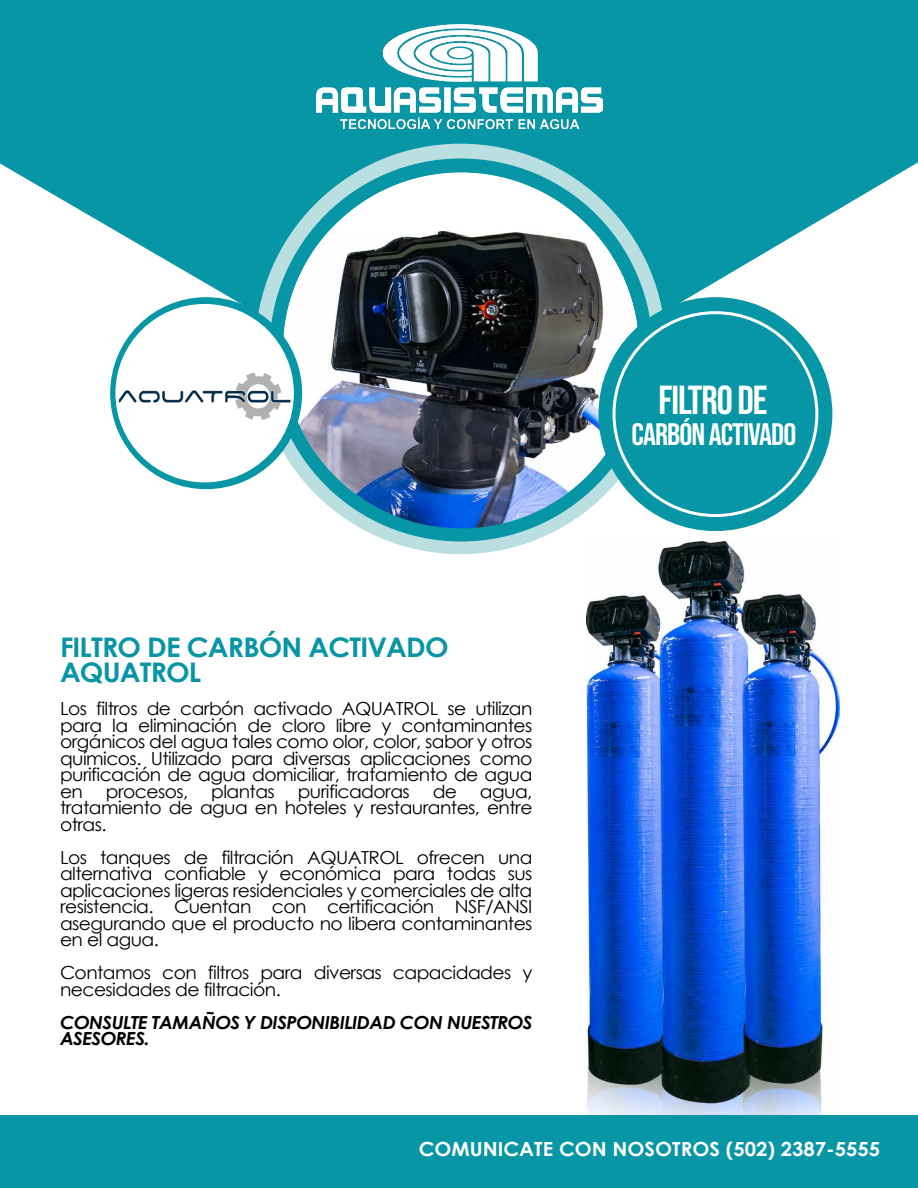
<style>
.page{position:relative;width:918px;height:1188px;background:#fff}
.page>*{position:absolute;margin:0;border:0;box-sizing:border-box;transform-origin:0 0}
.t1{font:40.5px "Bebas Neue";letter-spacing:-.025em;color:#fff}
.t2{font:31.05px "Bebas Neue";letter-spacing:-.025em;color:#fff;scale:1.04 1}
.t3{font:700 27px/25.5px "Century Gothic";letter-spacing:-.03em;color:#0795a5;scale:1.04 1}
.t4{font:700 19.5px "Century Gothic";color:#fff;scale:1.04 1}
.t5{font:18px/16.5px "Century Gothic";letter-spacing:-.03em;color:#000;text-align:justify;scale:1.04 1}
.t6{font:italic 700 18px/16.5px "Century Gothic";letter-spacing:-.03em;color:#000;scale:1.04 1}
</style>
<div class="page">
<img style="left:586px;top:542px;width:253px;height:574px">
<svg style="left:0;top:0;width:918px;height:320px;fill:#0796a6"></svg>
<div style="left:0;top:1116px;width:918px;height:72px;background:#0796a6"></div>
<img style="left:316px;top:25px;width:287px;height:103px">
<div style="left:255px;top:144px;width:411px;height:410px;background:#b9dfe1;border-radius:50%"></div>
<div style="left:270px;top:158px;width:382px;height:384px;background:#0796a6;border-radius:50%"></div>
<div style="left:283px;top:172px;width:356px;height:356px;background:#fff;border-radius:50%"></div>
<img style="left:283px;top:231px;width:356px;height:297px">
<div style="left:110px;top:297px;width:192px;height:192px;background:#0796a6;border-radius:50%"></div>
<div style="left:115px;top:304px;width:179px;height:178px;background:#fff;border-radius:89px"></div>
<img style="left:119px;top:373px;width:172px;height:47px">
<div style="left:598px;top:297px;width:234px;height:234px;background:#0796a6;border-radius:50%"></div>
<h3 class="t3" style="left:60px;top:633px;width:375px">FILTRO DE CARBÓN ACTIVADO<br>AQUATROL</h3>
<p class="t5" style="left:60px;top:700px;width:456px">Los filtros de carbón activado AQUATROL se utilizan para la eliminación de cloro libre y contaminantes orgánicos del agua tales como olor, color, sabor y otros químicos. Utilizado para diversas aplicaciones como purificación de agua domiciliar, tratamiento de agua en</p>
<p class="t5" style="left:106px;top:783px;width:81px">procesos,</p>
<p class="t5" style="left:211px;top:783px;width:63px">plantas</p>
<p class="t5" style="left:298px;top:783px;width:109px">purificadoras</p>
<p class="t5" style="left:433px;top:783px;width:25px">de</p>
<p class="t5" style="left:60px;top:783px;width:456px;text-indent:420px">agua, tratamiento de agua en hoteles y restaurantes, entre otras.</p>
<p class="t5" style="left:60px;top:849px;width:456px">Los tanques de filtración AQUATROL ofrecen una alternativa confiable y económica para todas sus aplicaciones ligeras residenciales y comerciales de alta resistencia. Cuentan con certificación NSF/ANSI asegurando que el producto no libera contaminantes en el agua.</p>
<p class="t5" style="left:60px;top:964px;width:456px">Contamos con filtros para diversas capacidades y necesidades de filtración.</p>
<p class="t6" style="left:60px;top:1013px;width:456px">CONSULTE TAMAÑOS Y DISPONIBILIDAD CON NUESTROS<br>ASESORES.</p>
<h1 class="t1" style="left:658px;top:377px;width:110px">FILTRO DE</h1>
<h2 class="t2" style="left:632px;top:417px;width:160px">CARBÓN ACTIVADO</h2>
<p class="t4" style="left:419px;top:1134px;width:445px">COMUNICATE CON NOSOTROS (502) 2387-5555</p>
</div>
